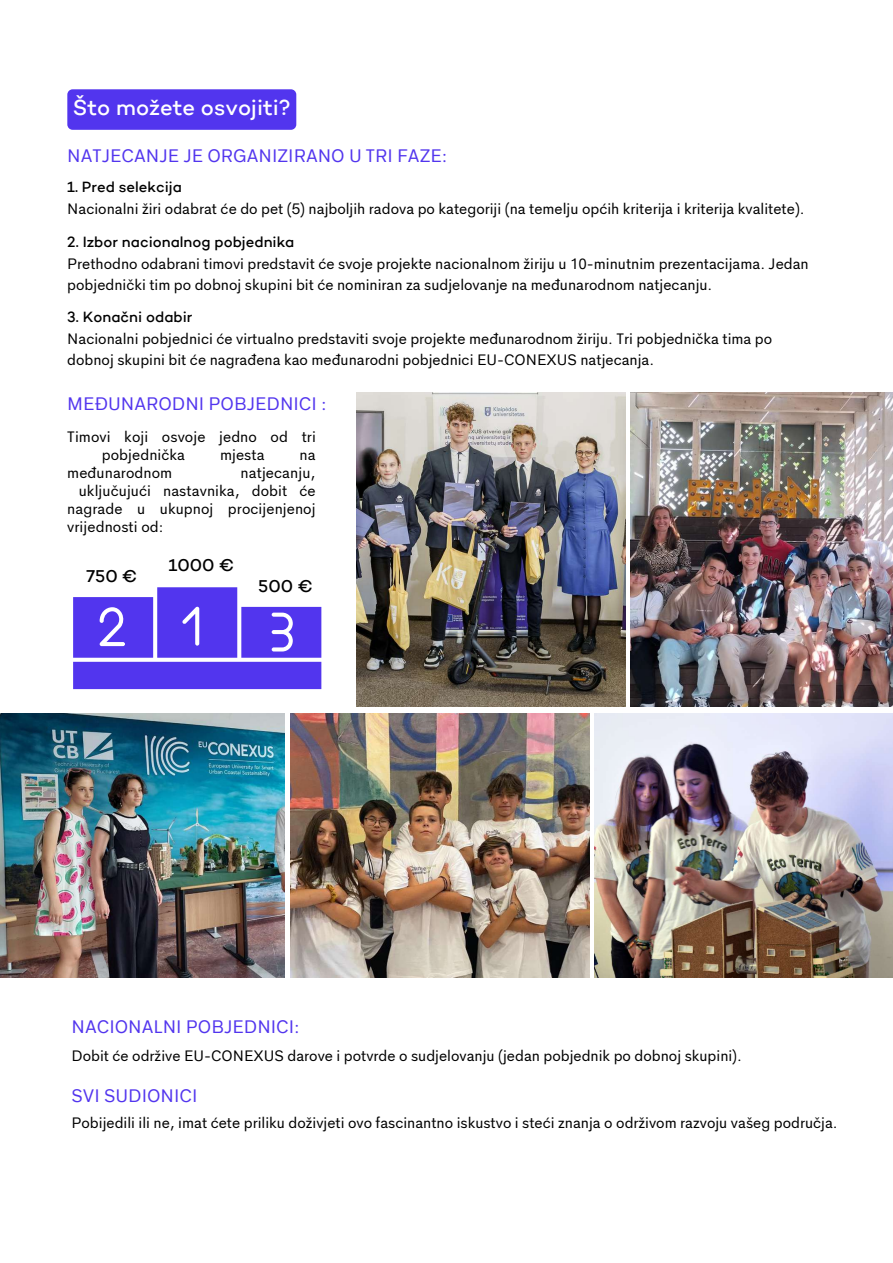
<style>
.page{position:relative;width:893px;height:1263px;background:#fff}
.page>*{position:absolute;margin:0;border:0;box-sizing:border-box;transform-origin:0 0}
.t1{font:500 21.98px "Campton";color:#fff}
.t2{font:18px "Grantipo";color:#5235ee}
.t3{font:500 17.25px "Campton";color:#000}
.t4{font:15px/20.9px "Grantipo";color:#000}
.t5{font:500 15px "Campton";color:#000}
</style>
<div class="page">
<img style="left:631px;top:393px;width:262px;height:314px">
<img style="left:356px;top:393px;width:269px;height:314px">
<div style="left:67px;top:89px;width:229px;height:41px;background:#5235ee;border-radius:5px"></div>
<svg style="left:73px;top:587px;width:248px;height:102px"></svg>
<img style="left:595px;top:713px;width:298px;height:264px">
<img style="left:290px;top:713px;width:299px;height:264px">
<img style="left:0;top:713px;width:285px;height:264px">
<h1 class="t1" style="left:73px;top:99px;width:219px">Što možete osvojiti?</h1>
<p class="t2" style="left:67px;top:144px;width:382px">NATJECANJE JE ORGANIZIRANO U TRI FAZE:</p>
<p class="t5" style="left:67px;top:181px;width:116px">1. Pred selekcija</p>
<p class="t4" style="left:67px;top:198px;width:739px">Nacionalni žiri odabrat će do pet (5) najboljih radova po kategoriji (na temelju općih kriterija i kriterija kvalitete).</p>
<p class="t5" style="left:67px;top:236px;width:229px">2. Izbor nacionalnog pobjednika</p>
<p class="t4" style="left:67px;top:253px;width:743px">Prethodno odabrani timovi predstavit će svoje projekte nacionalnom žiriju u 10-minutnim prezentacijama. Jedan pobjednički tim po dobnoj skupini bit će nominiran za sudjelovanje na međunarodnom natjecanju.</p>
<p class="t5" style="left:67px;top:311px;width:127px">3. Konačni odabir</p>
<p class="t4" style="left:67px;top:328px;width:706px">Nacionalni pobjednici će virtualno predstaviti svoje projekte međunarodnom žiriju. Tri pobjednička tima po dobnoj skupini bit će nagrađena kao međunarodni pobjednici EU-CONEXUS natjecanja.</p>
<p class="t2" style="left:67px;top:392px;width:261px">MEĐUNARODNI POBJEDNICI :</p>
<p class="t4" style="left:102px;top:427px;width:215px;line-height:18px;text-indent:-35px">Timovi koji osvoje jedno od tri pobjednička</p>
<p class="t4" style="left:220px;top:444px;width:46px">mjesta</p>
<p class="t4" style="left:299px;top:444px;width:18px">na</p>
<p class="t4" style="left:67px;top:462px;width:106px">međunarodnom</p>
<p class="t4" style="left:241px;top:462px;width:76px">natjecanju,</p>
<p class="t4" style="left:79px;top:480px;width:238px">uključujući nastavnika, dobit će</p>
<p class="t4" style="left:67px;top:498px;width:250px">nagrade u ukupnoj procijenjenoj</p>
<p class="t4" style="left:67px;top:516px;width:98px">vrijednosti od:</p>
<p class="t3" style="left:86px;top:569px;width:52px">750 €</p>
<p class="t3" style="left:169px;top:558px;width:67px">1000 €</p>
<p class="t3" style="left:258px;top:579px;width:56px">500 €</p>
<p class="t2" style="left:71px;top:1016px;width:230px">NACIONALNI POBJEDNICI:</p>
<p class="t4" style="left:71px;top:1046px;width:672px">Dobit će održive EU-CONEXUS darove i potvrde o sudjelovanju (jedan pobjednik po dobnoj skupini).</p>
<p class="t2" style="left:71px;top:1084px;width:127px">SVI SUDIONICI</p>
<p class="t4" style="left:71px;top:1112px;width:767px">Pobijedili ili ne, imat ćete priliku doživjeti ovo fascinantno iskustvo i steći znanja o održivom razvoju vašeg područja.</p>
</div>
